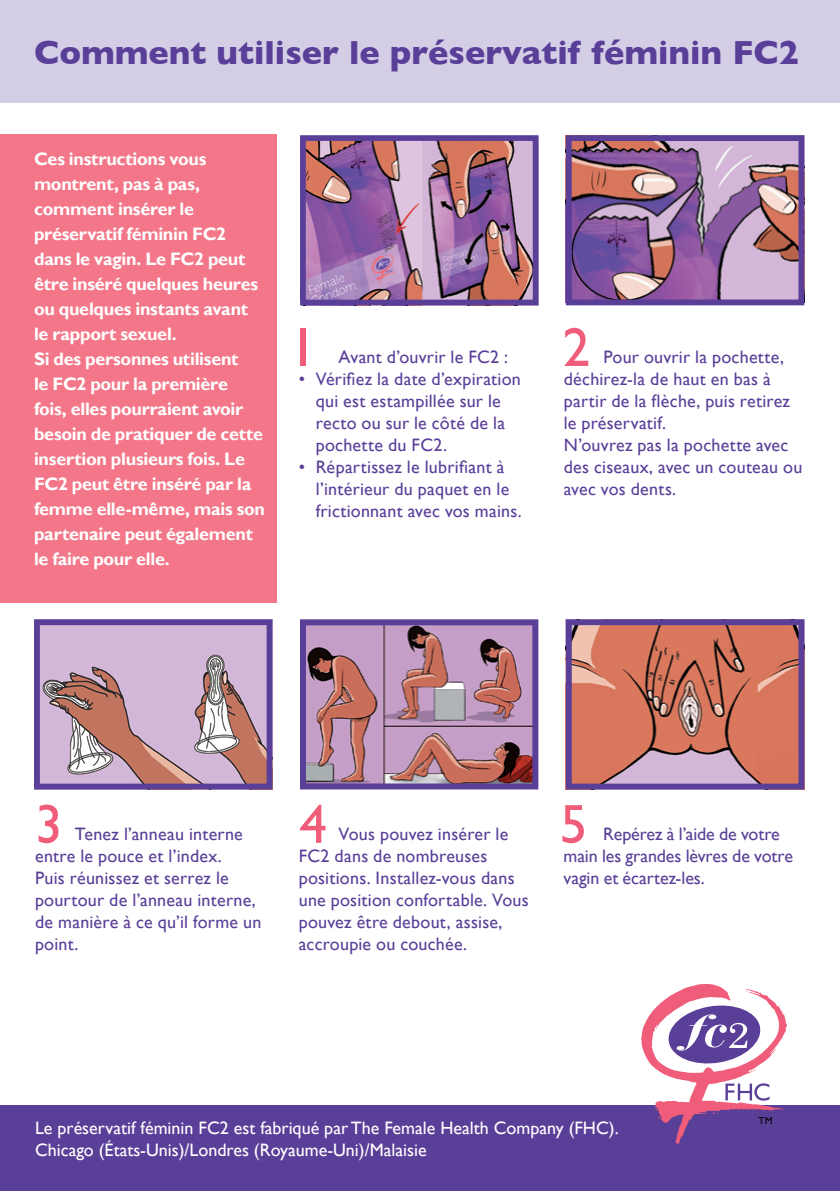
<style>
.page{position:relative;width:840px;height:1191px;background:#fff}
.page>*{position:absolute;margin:0;border:0;box-sizing:border-box;transform-origin:0 0}
.t1{font:55.2px "Gill Sans";color:#f05d7a}
.t2{font:700 34px "Gill Sans";color:#5a3f99}
.t3{font:18px/22px "Gill Sans";letter-spacing:.01em;color:#5a3f99}
.t4{font:700 18px/25px "Gill Sans";letter-spacing:-.015em;color:#fff}
.t5{font:18px/22px "Gill Sans";color:#fff}
.t6{font:18px/22px "Gill Sans";letter-spacing:-.01em;color:#5a3f99}
.t7{font:10.2px "Gill Sans";color:#000}
</style>
<div class="page">
<div style="left:0;top:0;width:839px;height:102px;background:#d3cde6"></div>
<div style="left:0;top:134px;width:276px;height:468px;background:#f37789"></div>
<img style="left:41px;top:626px;width:224px;height:156px">
<div style="left:34px;top:619px;width:238px;height:170px;border:6px solid #5a3f99"></div>
<img style="left:572px;top:626px;width:224px;height:156px">
<div style="left:565px;top:619px;width:238px;height:170px;border:6px solid #5a3f99"></div>
<div style="left:0;top:1106px;width:839px;height:85px;background:#5a3f99"></div>
<img style="left:307px;top:626px;width:224px;height:156px">
<div style="left:300px;top:619px;width:238px;height:170px;border:6px solid #5a3f99"></div>
<img style="left:572px;top:142px;width:224px;height:156px">
<div style="left:565px;top:135px;width:238px;height:170px;border:6px solid #5a3f99"></div>
<img style="left:307px;top:142px;width:224px;height:156px">
<div style="left:300px;top:135px;width:238px;height:170px;border:6px solid #5a3f99"></div>
<svg style="left:641px;top:984px;width:145px;height:159px"></svg>
<h2 class="t2" style="left:34px;top:26px;width:766px">Comment utiliser le préservatif féminin FC2</h2>
<p class="t4" style="left:34px;top:147px;width:232px">Ces instructions vous montrent, pas à pas, comment insérer le préservatif féminin FC2 dans le vagin. Le FC2 peut être inséré quelques heures ou quelques instants avant le rapport sexuel.<br>Si des personnes utilisent<br>le FC2 pour la première fois, elles pourraient avoir besoin de pratiquer de cette insertion plusieurs fois. Le<br>FC2 peut être inséré par la femme elle-même, mais son partenaire peut également le faire pour elle.</p>
<h1 class="t1" style="left:289px;top:315px;width:29px">1</h1>
<h1 class="t1" style="left:562px;top:315px;width:29px">2</h1>
<p class="t3" style="left:338px;top:346px;width:171px">Avant d’ouvrir le FC2 :</p>
<p class="t3" style="left:315px;top:368px;width:206px;text-indent:-17px">• Vérifiez la date d’expiration qui est estampillée sur le recto ou sur le côté de la pochette du FC2.</p>
<p class="t3" style="left:315px;top:456px;width:207px;text-indent:-17px">• Répartissez le lubrifiant à l’intérieur du paquet en le frictionnant avec vos mains.</p>
<p class="t3" style="left:563px;top:346px;width:240px;text-indent:40px">Pour ouvrir la pochette, déchirez-la de haut en bas à partir de la flèche, puis retirez le préservatif.<br>N’ouvrez pas la pochette avec des ciseaux, avec un couteau ou avec vos dents.</p>
<h1 class="t1" style="left:35px;top:791px;width:29px">3</h1>
<h1 class="t1" style="left:299px;top:791px;width:29px">4</h1>
<h1 class="t1" style="left:559px;top:791px;width:29px">5</h1>
<p class="t3" style="left:35px;top:823px;width:228px;text-indent:40px">Tenez l’anneau interne entre le pouce et l’index.<br>Puis réunissez et serrez le pourtour de l’anneau interne, de manière à ce qu’il forme un point.</p>
<p class="t3" style="left:298px;top:823px;width:231px;text-indent:40px">Vous pouvez insérer le<br>FC2 dans de nombreuses positions. Installez-vous dans une position confortable. Vous pouvez être debout, assise, accroupie ou couchée.</p>
<p class="t6" style="left:563px;top:823px;width:231px;text-indent:40px">Repérez à l’aide de votre main les grandes lèvres de votre vagin et écartez-les.</p>
<p class="t5" style="left:35px;top:1117px;width:584px">Le préservatif féminin FC2 est fabriqué par The Female Health Company (FHC).<br>Chicago (États-Unis)/Londres (Royaume-Uni)/Malaisie</p>
<p class="t7" style="left:758px;top:1114px;width:16px">TM</p>
</div>
